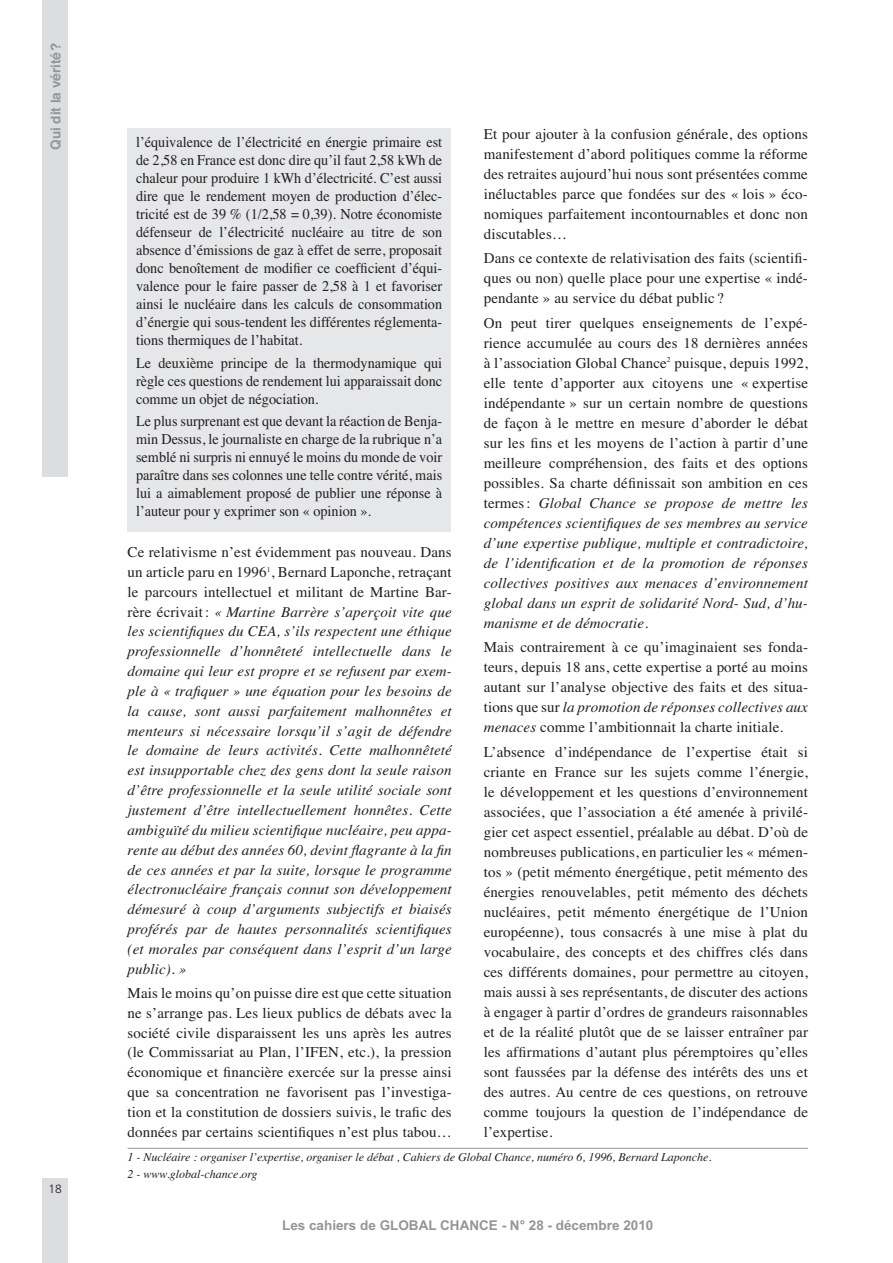
<style>
.page{position:relative;width:893px;height:1263px;background:#fff}
.page>*{position:absolute;margin:0;border:0;box-sizing:border-box;transform-origin:0 0}
.t1{font:15px/20px "Times";letter-spacing:.01em;color:#231f20;text-align:justify}
.t2{font:italic 15px/19.8px "Times";letter-spacing:.01em;color:#231f20;text-align:justify}
.t3{font:15px/18px "Times";letter-spacing:.01em;color:#231f20;text-align:justify;scale:.95 1}
.t4{font:700 13.5px "Arial";color:#939598}
.t5{font:700 13.5px "Helvetica";color:#939598}
.t6{font:italic 12px/16.5px "Times";color:#231f20}
.t7{font:300 12px "Frutiger";color:#231f20}
.s1{font-style:normal}
.s2{font-style:italic}
</style>
<div class="page">
<div style="left:43px;top:1178px;width:25px;height:85px;background:#dcddde"></div>
<div style="left:43px;top:0;width:25px;height:476px;background:#dcddde"></div>
<div style="left:128px;top:128px;width:323px;height:403px;background:#e6e7e8"></div>
<hr style="left:128px;top:1148px;width:680px;height:1px;background:#939598">
<p class="t5" style="left:51px;top:150px;width:109px;rotate:-90deg">Qui dit la vérité ?</p>
<p class="t7" style="left:49px;top:1184px;width:15px">18</p>
<p class="t3" style="left:136px;top:135px;width:324px">l’équivalence de l’électricité en énergie primaire est de 2,58 en France est donc dire qu’il faut 2,58 kWh de chaleur pour produire 1 kWh d’électricité. C’est aussi dire que le rendement moyen de production d’élec&shy;tricité est de 39 % (1/2,58 = 0,39). Notre économiste défenseur de l’électricité nucléaire au titre de son absence d’émissions de gaz à effet de serre, proposait donc benoîtement de modifier ce coefficient d’équi&shy;valence pour le faire passer de 2,58 à 1 et favoriser ainsi le nucléaire dans les calculs de consommation d’énergie qui sous-tendent les différentes réglementa&shy;tions thermiques de l’habitat.</p>
<p class="t3" style="left:136px;top:355px;width:324px">Le deuxième principe de la thermodynamique qui règle ces questions de rendement lui apparaissait donc comme un objet de négociation.</p>
<p class="t3" style="left:136px;top:413px;width:324px">Le plus surprenant est que devant la réaction de Benja&shy;min Dessus, le journaliste en charge de la rubrique n’a semblé ni surpris ni ennuyé le moins du monde de voir paraître dans ses colonnes une telle contre vérité, mais lui a aimablement proposé de publier une réponse à l’auteur pour y exprimer son « opinion ».</p>
<p class="t2" style="left:128px;top:543px;width:326px"><span class="s1">Ce relativisme n’est évidemment pas nouveau. Dans un article paru en 1996</span><sup>1</sup><span class="s1">, Bernard Laponche, retraçant le parcours intellectuel et militant de Martine Bar&shy;rère écrivait :</span> « Martine Barrère s’aperçoit vite que les scientifiques du CEA, s’ils respectent une éthique professionnelle d’honnêteté intellectuelle dans le domaine qui leur est propre et se refusent par exem&shy;ple à « trafiquer » une équation pour les besoins de la cause, sont aussi parfaitement malhonnêtes et menteurs si nécessaire lorsqu’il s’agit de défendre le domaine de leurs activités. Cette malhonnêteté est insupportable chez des gens dont la seule raison d’être professionnelle et la seule utilité sociale sont justement d’être intellectuellement honnêtes. Cette ambiguïté du milieu scientifique nucléaire, peu appa&shy;rente au début des années 60, devint flagrante à la fin de ces années et par la suite, lorsque le programme électronucléaire français connut son développement démesuré à coup d’arguments subjectifs et biaisés proférés par de hautes personnalités scientifiques (et morales par conséquent dans l’esprit d’un large public). »</p>
<p class="t1" style="left:128px;top:984px;width:326px">Mais le moins qu’on puisse dire est que cette situation ne s’arrange pas. Les lieux publics de débats avec la société civile disparaissent les uns après les autres (le Commissariat au Plan, l’IFEN, etc.), la pression économique et financière exercée sur la presse ainsi que sa concentration ne favorisent pas l’investiga&shy;tion et la constitution de dossiers suivis, le trafic des données par certains scientifiques n’est plus tabou…</p>
<p class="t1" style="left:484px;top:125px;width:326px">Et pour ajouter à la confusion générale, des options manifestement d’abord politiques comme la réforme des retraites aujourd’hui nous sont présentées comme inéluctables parce que fondées sur des « lois » éco&shy;nomiques parfaitement incontournables et donc non discutables…</p>
<p class="t1" style="left:484px;top:250px;width:326px">Dans ce contexte de relativisation des faits (scientifi&shy;ques ou non) quelle place pour une expertise « indé&shy;pendante » au service du débat public ?</p>
<p class="t1" style="left:484px;top:314px;width:326px">On peut tirer quelques enseignements de l’expé&shy;rience accumulée au cours des 18 dernières années à l’association Global Chance<sup>2</sup> puisque, depuis 1992, elle tente d’apporter aux citoyens une « expertise indépendante » sur un certain nombre de questions de façon à le mettre en mesure d’aborder le débat sur les fins et les moyens de l’action à partir d’une meilleure compréhension, des faits et des options possibles. Sa charte définissait son ambition en ces termes : <span class="s2">Global Chance se propose de mettre les compétences scientifiques de ses membres au service d’une expertise publique, multiple et contradictoire, de l’identification et de la promotion de réponses collectives positives aux menaces d’environnement global dans un esprit de solidarité Nord- Sud, d’hu&shy;manisme et de démocratie.</span></p>
<p class="t1" style="left:484px;top:638px;width:326px">Mais contrairement à ce qu’imaginaient ses fonda&shy;teurs, depuis 18 ans, cette expertise a porté au moins autant sur l’analyse objective des faits et des situa&shy;tions que sur <span class="s2">la promotion de réponses collectives aux menaces</span> comme l’ambitionnait la charte initiale.</p>
<p class="t1" style="left:484px;top:743px;width:326px">L’absence d’indépendance de l’expertise était si criante en France sur les sujets comme l’énergie, le développement et les questions d’environnement associées, que l’association a été amenée à privilé&shy;gier cet aspect essentiel, préalable au débat. D’où de nombreuses publications, en particulier les « mémen&shy;tos » (petit mémento énergétique, petit mémento des énergies renouvelables, petit mémento des déchets nucléaires, petit mémento énergétique de l’Union européenne), tous consacrés à une mise à plat du vocabulaire, des concepts et des chiffres clés dans ces différents domaines, pour permettre au citoyen, mais aussi à ses représentants, de discuter des actions à engager à partir d’ordres de grandeurs raisonnables et de la réalité plutôt que de se laisser entraîner par les affirmations d’autant plus péremptoires qu’elles sont faussées par la défense des intérêts des uns et des autres. Au centre de ces questions, on retrouve comme toujours la question de l’indépendance de l’expertise.</p>
<p class="t6" style="left:128px;top:1150px;width:585px">1 - Nucléaire : organiser l’expertise, organiser le débat , Cahiers de Global Chance, numéro 6, 1996, Bernard Laponche.<br>2 - www.global-chance.org</p>
<p class="t4" style="left:282px;top:1218px;width:373px">Les cahiers de GLOBAL CHANCE - N° 28 - décembre 2010</p>
</div>
